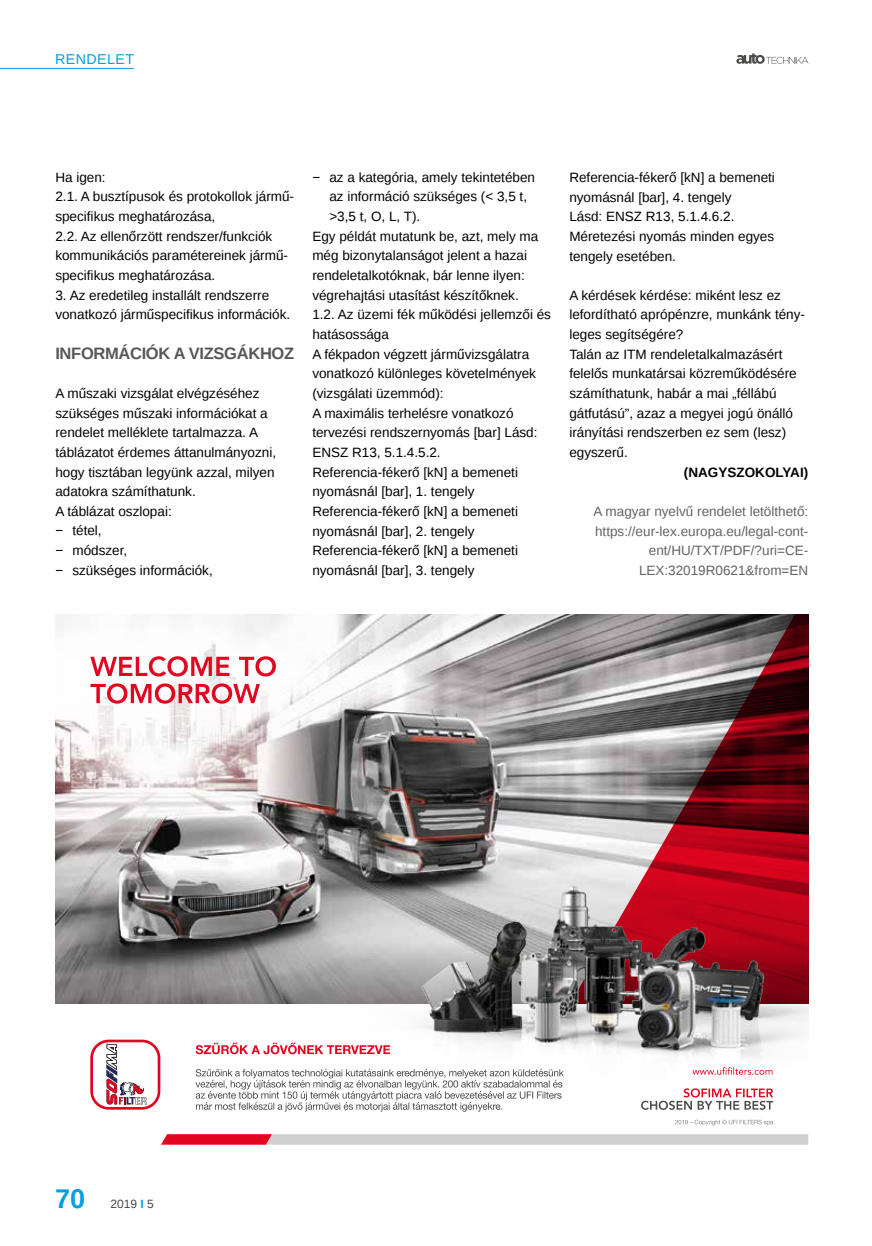
<style>
.page{position:relative;width:872px;height:1246px;background:#fff}
.page>*{position:absolute;margin:0;border:0;box-sizing:border-box;transform-origin:0 0}
.t1{font:700 27px "Liberation Sans";color:#009fe3}
.t2{font:700 16.5px "Liberation Sans";letter-spacing:-.02em;color:#575756}
.t3{font:14.25px "Liberation Sans";letter-spacing:.025em;color:#009fe3}
.t4{font:13.5px/19.6px "Liberation Sans";color:#000}
.t5{font:13.5px/19.6px "Liberation Sans";color:#646363;text-align:right}
.t6{font:700 13.5px "Liberation Sans";color:#000}
.t7{font:12px "Liberation Sans";color:#4a4a49}
.s1{font-weight:700;color:#009fe3}
</style>
<div class="page">
<svg style="left:736px;top:53px;width:72px;height:11px"></svg>
<hr style="left:0;top:68px;width:134px;height:1px;background:#009fe3">
<img style="left:55px;top:615px;width:436px;height:319px">
<svg style="left:55px;top:934px;width:283px;height:70px;background:#7e7c7d"></svg>
<svg style="left:491px;top:615px;width:317px;height:163px;background:#88787a"></svg>
<img style="left:338px;top:778px;width:470px;height:325px">
<svg style="left:161px;top:1134px;width:647px;height:11px;background:#d5b2b6"></svg>
<svg style="left:90px;top:1040px;width:70px;height:70px"></svg>
<svg style="left:195px;top:1069px;width:369px;height:43px"></svg>
<svg style="left:196px;top:1043px;width:194px;height:11px"></svg>
<svg style="left:641px;top:1088px;width:132px;height:22px"></svg>
<svg style="left:692px;top:1067px;width:80px;height:8px"></svg>
<svg style="left:675px;top:1120px;width:98px;height:5px"></svg>
<svg style="left:55px;top:619px;width:255px;height:124px"></svg>
<p class="t3" style="left:55px;top:51px;width:80px">RENDELET</p>
<p class="t4" style="left:55px;top:168px;width:240px">Ha igen:<br>2.1. A busztípusok és protokollok jármű&shy;specifikus meghatározása,<br>2.2. Az ellenőrzött rendszer/funkciók kommunikációs paramétereinek jármű&shy;specifikus meghatározása.</p>
<p class="t4" style="left:55px;top:286px;width:236px">3. Az eredetileg installált rendszerre vonatkozó járműspecifikus információk.</p>
<p class="t2" style="left:55px;top:341px;width:240px">INFORMÁCIÓK A VIZSGÁKHOZ</p>
<p class="t4" style="left:55px;top:384px;width:222px">A műszaki vizsgálat elvégzéséhez szükséges műszaki információkat a rendelet melléklete tartalmazza. A táblázatot érdemes áttanulmányozni, hogy tisztában legyünk azzal, milyen adatokra számíthatunk.<br>A táblázat oszlopai:<br>− tétel,<br>− módszer,<br>− szükséges információk,</p>
<p class="t4" style="left:312px;top:168px;width:224px">− az a kategória, amely tekintetében</p>
<p class="t4" style="left:329px;top:187px;width:199px">az információ szükséges (&lt; 3,5 t,</p>
<p class="t4" style="left:329px;top:207px;width:92px">&gt;3,5 t, O, L, T).</p>
<p class="t4" style="left:312px;top:227px;width:227px">Egy példát mutatunk be, azt, mely ma</p>
<p class="t4" style="left:312px;top:246px;width:216px">még bizonytalanságot jelent a hazai</p>
<p class="t4" style="left:312px;top:266px;width:214px">rendeletalkotóknak, bár lenne ilyen:</p>
<p class="t4" style="left:312px;top:286px;width:208px">végrehajtási utasítást készítőknek.</p>
<p class="t4" style="left:312px;top:305px;width:240px">1.2. Az üzemi fék működési jellemzői és</p>
<p class="t4" style="left:312px;top:325px;width:78px">hatásossága</p>
<p class="t4" style="left:312px;top:345px;width:218px">A fékpadon végzett járművizsgálatra</p>
<p class="t4" style="left:312px;top:364px;width:225px">vonatkozó különleges követelmények</p>
<p class="t4" style="left:312px;top:384px;width:133px">(vizsgálati üzemmód):</p>
<p class="t4" style="left:312px;top:404px;width:203px">A maximális terhelésre vonatkozó</p>
<p class="t4" style="left:312px;top:423px;width:227px">tervezési rendszernyomás [bar] Lásd:</p>
<p class="t4" style="left:312px;top:443px;width:130px">ENSZ R13, 5.1.4.5.2.</p>
<p class="t4" style="left:312px;top:463px;width:207px">Referencia-fékerő [kN] a bemeneti</p>
<p class="t4" style="left:312px;top:482px;width:164px">nyomásnál [bar], 1. tengely</p>
<p class="t4" style="left:312px;top:502px;width:207px">Referencia-fékerő [kN] a bemeneti</p>
<p class="t4" style="left:312px;top:522px;width:164px">nyomásnál [bar], 2. tengely</p>
<p class="t4" style="left:312px;top:541px;width:207px">Referencia-fékerő [kN] a bemeneti</p>
<p class="t4" style="left:312px;top:561px;width:164px">nyomásnál [bar], 3. tengely</p>
<p class="t4" style="left:569px;top:168px;width:207px">Referencia-fékerő [kN] a bemeneti nyomásnál [bar], 4. tengely<br>Lásd: ENSZ R13, 5.1.4.6.2.<br>Méretezési nyomás minden egyes tengely esetében.</p>
<p class="t4" style="left:569px;top:286px;width:237px">A kérdések kérdése: miként lesz ez lefordítható aprópénzre, munkánk tény&shy;leges segítségére?<br>Talán az ITM rendeletalkalmazásért felelős munkatársai közreműködésére számíthatunk, habár a mai „féllábú gátfutású”, azaz a megyei jogú önálló irányítási rendszerben ez sem (lesz) egyszerű.</p>
<p class="t6" style="left:684px;top:463px;width:126px">(NAGYSZOKOLYAI)</p>
<p class="t5" style="left:593px;top:502px;width:216px">A magyar nyelvű rendelet letölthető: https://eur-lex.europa.eu/legal-cont&shy;ent/HU/TXT/PDF/?uri=CE-LEX:32019R0621&amp;from=EN</p>
<h1 class="t1" style="left:55px;top:1180px;width:32px">70</h1>
<p class="t7" style="left:110px;top:1197px;width:45px">2019 <span class="s1">I</span> 5</p>
</div>
